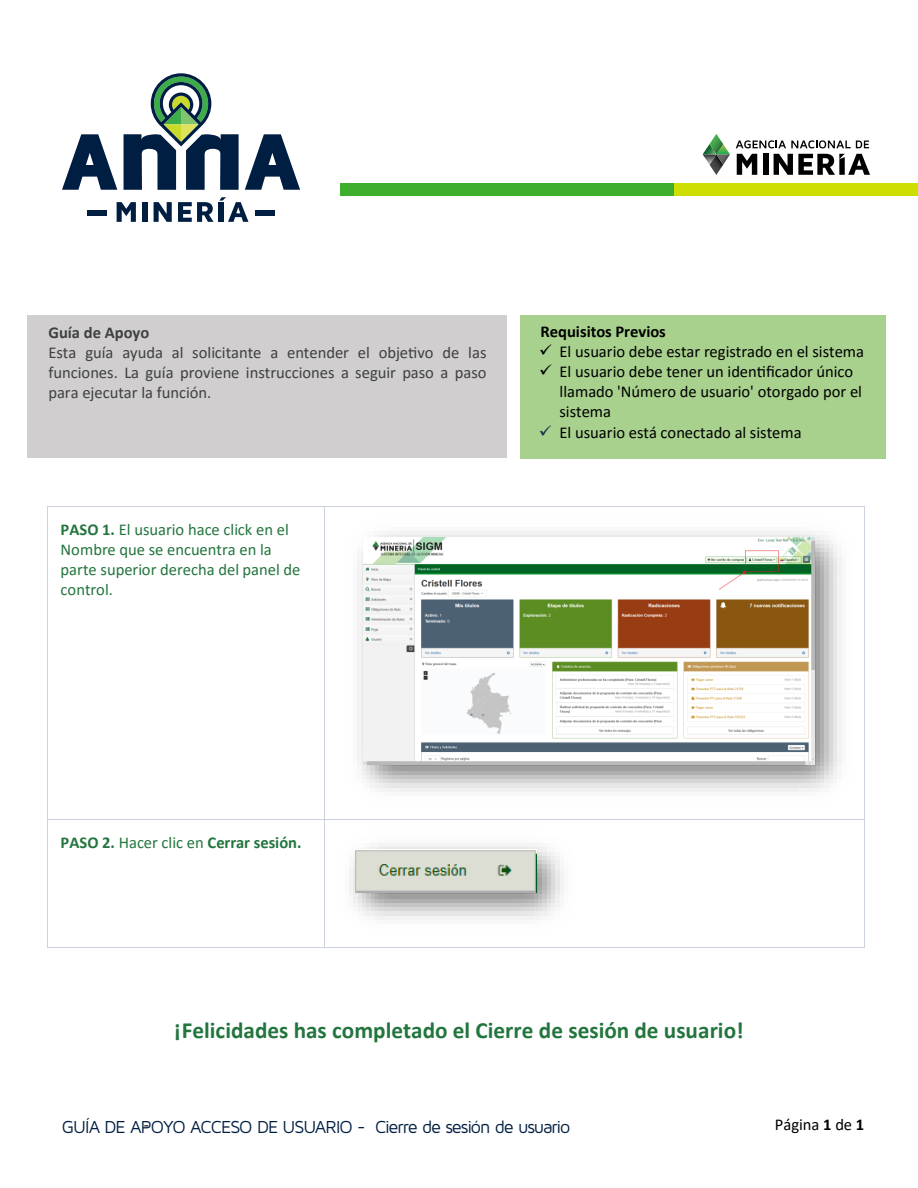
<style>
.page{position:relative;width:918px;height:1188px;background:#fff}
.page>*{position:absolute;margin:0;border:0;box-sizing:border-box;transform-origin:0 0}
.t1{font:700 23.25px "Calibri";color:#23753e}
.t2{font:18px "Maven Pro";letter-spacing:-.06em;color:#011e41}
.t3{font:16.5px/20.2px "Calibri";color:#000}
.t4{font:16.5px/20.2px "Calibri";color:#404040;text-align:justify}
.t5{font:16.5px/20.1px "Calibri";color:#23753e}
.t6{font:700 16.5px "Calibri";color:#23753e}
.t7{font:700 16.5px "Calibri";color:#000}
.t8{font:700 16.5px "Calibri";color:#404040}
.s1{font-weight:700}
.s2{color:#172b4d}
.s3{font-weight:400}
</style>
<div class="page">
<div style="left:569px;top:183px;width:349px;height:13px;background:#cdde00"></div>
<div style="left:341px;top:183px;width:333px;height:13px;background:#3dae2b"></div>
<svg style="left:117px;top:202px;width:19px;height:20px"></svg>
<div style="left:142px;top:202px;width:5px;height:20px;background:#001e41"></div>
<svg style="left:154px;top:202px;width:18px;height:20px"></svg>
<div style="left:87px;top:210px;width:20px;height:5px;background:#001e41"></div>
<div style="left:255px;top:210px;width:19px;height:5px;background:#001e41"></div>
<svg style="left:178px;top:197px;width:71px;height:25px"></svg>
<svg style="left:62px;top:134px;width:55px;height:56px"></svg>
<svg style="left:245px;top:134px;width:55px;height:56px"></svg>
<svg style="left:124px;top:73px;width:115px;height:117px"></svg>
<hr style="left:48px;top:506px;width:276px;height:1px;background:#cbd3de">
<hr style="left:325px;top:506px;width:539px;height:1px;background:#cbd3de">
<hr style="left:47px;top:507px;width:1px;height:312px;background:#cbd3de">
<hr style="left:324px;top:507px;width:1px;height:312px;background:#cbd3de">
<hr style="left:864px;top:507px;width:1px;height:312px;background:#cbd3de">
<hr style="left:48px;top:819px;width:276px;height:1px;background:#cbd3de">
<hr style="left:324px;top:819px;width:540px;height:1px;background:#cbd3de">
<hr style="left:47px;top:820px;width:1px;height:127px;background:#cbd3de">
<hr style="left:48px;top:947px;width:276px;height:1px;background:#cbd3de">
<hr style="left:324px;top:820px;width:1px;height:127px;background:#cbd3de">
<hr style="left:324px;top:947px;width:540px;height:1px;background:#cbd3de">
<hr style="left:864px;top:820px;width:1px;height:127px;background:#cbd3de">
<img style="left:357px;top:531px;width:485px;height:261px">
<img style="left:364px;top:537px;width:450px;height:227px">
<img style="left:349px;top:843px;width:215px;height:77px">
<img style="left:355px;top:850px;width:182px;height:43px">
<div style="left:28px;top:316px;width:478px;height:142px;background:#d0cece"></div>
<div style="left:521px;top:315px;width:364px;height:144px;background:#a9d18e"></div>
<svg style="left:737px;top:154px;width:20px;height:21px"></svg>
<div style="left:763px;top:154px;width:5px;height:21px;background:#000"></div>
<svg style="left:703px;top:134px;width:27px;height:41px"></svg>
<svg style="left:736px;top:140px;width:133px;height:8px"></svg>
<svg style="left:774px;top:154px;width:96px;height:21px"></svg>
<p class="t8" style="left:48px;top:320px;width:102px">Guía de Apoyo</p>
<p class="t4" style="left:48px;top:342px;width:440px">Esta guía ayuda al solicitante a entender el objetivo de las funciones. La guía proviene instrucciones a seguir paso a paso para ejecutar la función.</p>
<p class="t5" style="left:61px;top:519px;width:241px"><span class="s1">PASO 1.</span> El usuario hace click en el<br>Nombre que se encuentra en la parte superior derecha del panel de control.</p>
<p class="t7" style="left:541px;top:320px;width:127px">Requisitos Previos</p>
<p class="t3" style="left:539px;top:341px;width:327px">✓ El usuario debe estar registrado en el sistema</p>
<p class="t3" style="left:560px;top:361px;width:304px;text-indent:-20px">✓ El usuario debe tener un identificador único llamado 'Número de usuario' otorgado por el sistema</p>
<p class="t3" style="left:539px;top:422px;width:264px"><span class="s2">✓</span> El usuario está conectado al sistema</p>
<p class="t6" style="left:61px;top:831px;width:242px">PASO 2. <span class="s3">Hacer clic en</span> Cerrar sesión.</p>
<h1 class="t1" style="left:174px;top:1014px;width:571px">¡Felicidades has completado el Cierre de sesión de usuario!</h1>
<p class="t2" style="left:62px;top:1115px;width:510px">GUÍA DE APOYO ACCESO DE USUARIO - Cierre de sesión de usuario</p>
<p class="t3" style="left:144px;top:1114px;width:7px">-</p>
<p class="t3" style="left:775px;top:1114px;width:91px">Página <span class="s1">1</span> de <span class="s1">1</span></p>
</div>
